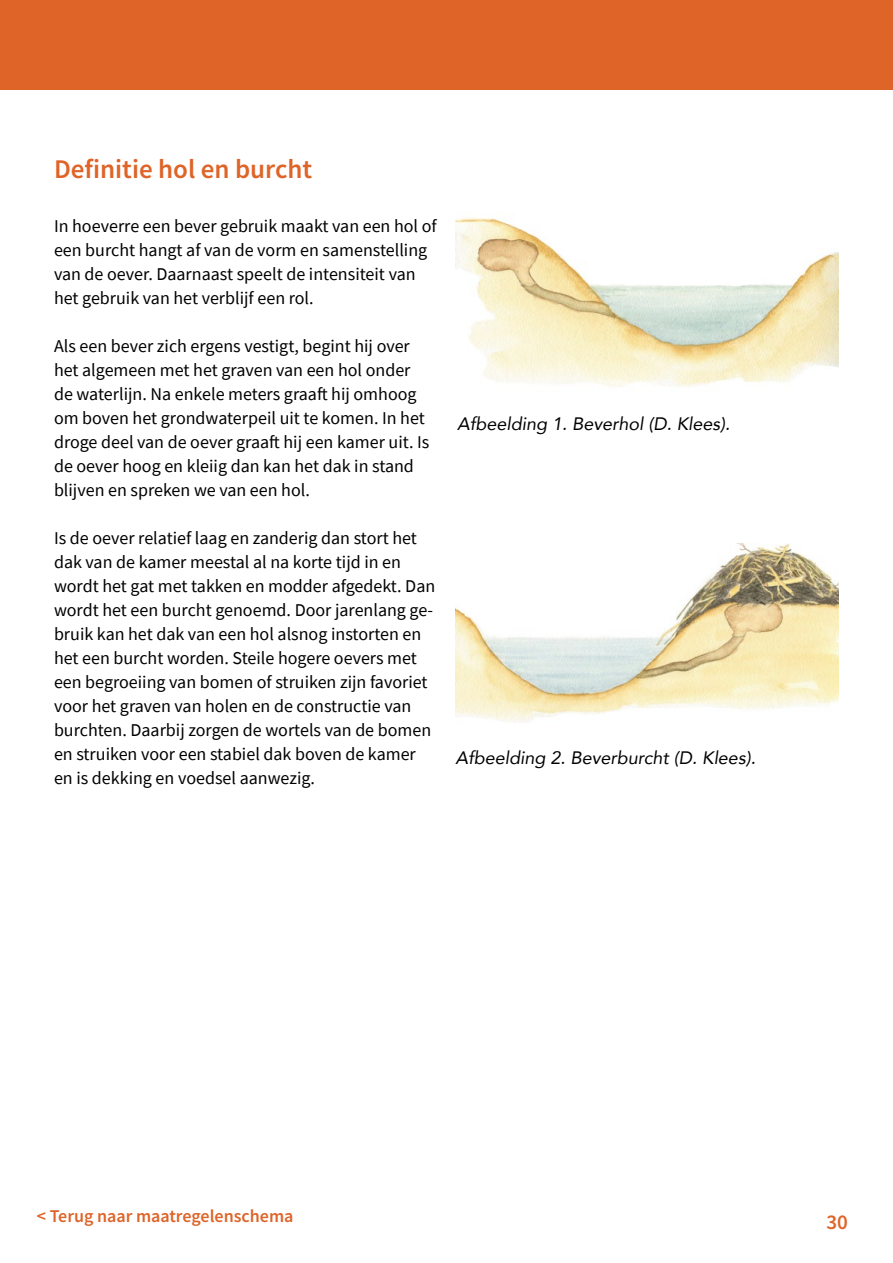
<style>
.page{position:relative;width:893px;height:1263px;background:#fff}
.page>*{position:absolute;margin:0;border:0;box-sizing:border-box;transform-origin:0 0}
.t1{font:600 27px "Source Sans Pro";color:#de6428}
.t2{font:600 21px "Source Sans Pro";color:#de6428}
.t3{font:18px/24px "Source Sans Pro";color:#000}
.t4{font:italic 18px "Avenir";color:#000}
.t5{font:600 18px "Source Sans Pro";color:#de6428}
</style>
<div class="page">
<div style="left:0;top:0;width:893px;height:89px;background:#de6428"></div>
<img style="left:455px;top:544px;width:383px;height:178px">
<img style="left:455px;top:218px;width:383px;height:169px">
<h1 class="t1" style="left:54px;top:151px;width:260px">Definitie hol en burcht</h1>
<p class="t3" style="left:54px;top:214px;width:384px">In hoeverre een bever gebruik maakt van een hol of een burcht hangt af van de vorm en samenstelling van de oever. Daarnaast speelt de intensiteit van het gebruik van het verblijf een rol.</p>
<p class="t3" style="left:54px;top:334px;width:377px">Als een bever zich ergens vestigt, begint hij over het algemeen met het graven van een hol onder de waterlijn. Na enkele meters graaft hij omhoog om boven het grondwaterpeil uit te komen. In het droge deel van de oever graaft hij een kamer uit. Is de oever hoog en kleiig dan kan het dak in stand blijven en spreken we van een hol.</p>
<p class="t3" style="left:54px;top:526px;width:383px">Is de oever relatief laag en zanderig dan stort het dak van de kamer meestal al na korte tijd in en wordt het gat met takken en modder afgedekt. Dan wordt het een burcht genoemd. Door jarenlang ge&shy;bruik kan het dak van een hol alsnog instorten en het een burcht worden. Steile hogere oevers met een begroeiing van bomen of struiken zijn favoriet voor het graven van holen en de constructie van burchten. Daarbij zorgen de wortels van de bomen en struiken voor een stabiel dak boven de kamer en is dekking en voedsel aanwezig.</p>
<p class="t4" style="left:457px;top:412px;width:275px">Afbeelding 1. Beverhol (D. Klees).</p>
<p class="t4" style="left:455px;top:747px;width:302px">Afbeelding 2. Beverburcht (D. Klees).</p>
<p class="t5" style="left:37px;top:1205px;width:258px">&lt; Terug naar maatregelenschema</p>
<p class="t2" style="left:826px;top:1208px;width:23px">30</p>
</div>
